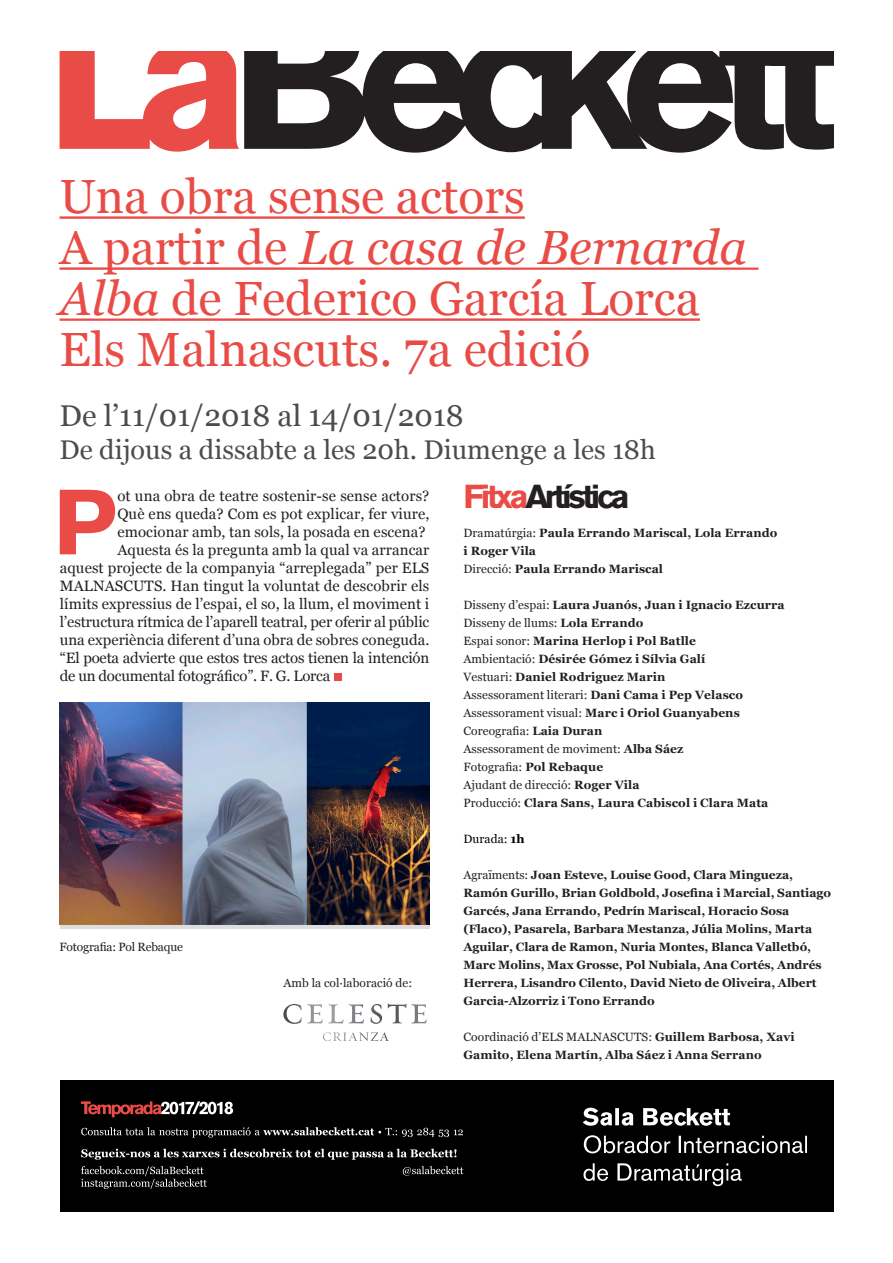
<style>
.page{position:relative;width:893px;height:1263px;background:#fff}
.page>*{position:absolute;margin:0;border:0;box-sizing:border-box;transform-origin:0 0}
.TEXTO_CORRIDO_-_Letr{font:700 91.5px "Akzidenz Grotesk BE";color:#e94c46}
.Titulo_2a_linea{font:48px/51px "Georgia";color:#e94c46}
.t1{font:700 33px "Akzidenz Grotesk BE";letter-spacing:-.1em;color:#231f20}
.t2{font:30px "Georgia";color:#4b4c4d}
.t3{font:27px "Georgia";color:#4b4c4d}
.TEXTO_CORRIDO_-_Letr-2{font:15px/18px "Georgia";color:#231f20;text-align:justify}
.TEXTO_CORRIDO{font:700 12px/18px "Georgia";color:#231f20}
.TEXTO_CORRIDO-2{font:12px/18px "Georgia";letter-spacing:.005em;color:#231f20}
.Texte_BIO_Columna_pe{font:12px "Georgia";letter-spacing:-.015em;color:#231f20}
.TEXTO_CORRIDO-3{font:12px "Georgia";letter-spacing:.005em;color:#000}
.s1{font-style:italic}
.s2{color:#e94c46}
.s3{font-weight:400}
.s4{font-weight:700}
</style>
<div class="page">
<svg style="left:244px;top:51px;width:589px;height:102px;fill:#231f20"></svg>
<svg style="left:60px;top:51px;width:179px;height:101px"></svg>
<div style="left:60px;top:1080px;width:773px;height:132px;background:#000"></div>
<hr style="left:60px;top:216px;width:465px;height:3px;background:#e94c46">
<hr style="left:60px;top:267px;width:239px;height:3px;background:#e94c46">
<hr style="left:299px;top:267px;width:460px;height:3px;background:#e94c46">
<hr style="left:60px;top:318px;width:99px;height:3px;background:#e94c46">
<hr style="left:159px;top:318px;width:541px;height:3px;background:#e94c46">
<div style="left:334px;top:673px;width:8px;height:8px;background:#e94c46"></div>
<img style="left:60px;top:703px;width:369px;height:222px">
<svg style="left:583px;top:1163px;width:159px;height:23px"></svg>
<svg style="left:584px;top:1135px;width:223px;height:18px"></svg>
<svg style="left:583px;top:1108px;width:147px;height:18px"></svg>
<svg style="left:81px;top:1166px;width:382px;height:23px"></svg>
<svg style="left:81px;top:1149px;width:375px;height:11px"></svg>
<svg style="left:81px;top:1127px;width:382px;height:10px"></svg>
<svg style="left:81px;top:1101px;width:152px;height:16px"></svg>
<svg style="left:283px;top:1004px;width:81px;height:20px"></svg>
<svg style="left:370px;top:1004px;width:12px;height:20px"></svg>
<svg style="left:388px;top:1003px;width:39px;height:20px"></svg>
<svg style="left:323px;top:1032px;width:66px;height:9px"></svg>
<p class="Titulo_2a_linea" style="left:60px;top:172px;width:467px">Una obra sense actors</p>
<p class="Titulo_2a_linea" style="left:60px;top:223px;width:689px">A partir de <span class="s1">La casa de Bernarda<br>Alba</span> de Federico García Lorca</p>
<p class="Titulo_2a_linea" style="left:60px;top:325px;width:532px">Els Malnascuts. 7a edició</p>
<p class="t2" style="left:60px;top:398px;width:406px">De l’11/01/2018 al 14/01/2018</p>
<p class="t3" style="left:60px;top:434px;width:598px">De dijous a dissabte a les 20h. Diumenge a les 18h</p>
<p class="TEXTO_CORRIDO_-_Letr" style="left:54px;top:469px;width:64px">P</p>
<p class="TEXTO_CORRIDO_-_Letr-2" style="left:117px;top:487px;width:314px">ot una obra de teatre sostenir-se sense actors?<br>Què ens queda? Com es pot explicar, fer viure, emocionar amb, tan sols, la posada en escena?</p>
<p class="t1" style="left:463px;top:477px;width:168px"><span class="s2">Fitxa</span>Artística</p>
<p class="TEXTO_CORRIDO" style="left:463px;top:524px;width:315px"><span class="s3">Dramatúrgia:</span> Paula Errando Mariscal, Lola Errando</p>
<p class="TEXTO_CORRIDO" style="left:463px;top:542px;width:74px">i Roger Vila</p>
<p class="TEXTO_CORRIDO" style="left:463px;top:560px;width:201px"><span class="s3">Direcció:</span> Paula Errando Mariscal</p>
<p class="TEXTO_CORRIDO" style="left:463px;top:596px;width:323px"><span class="s3">Disseny d’espai:</span> Laura Juanós, Juan i Ignacio Ezcurra</p>
<p class="TEXTO_CORRIDO-2" style="left:463px;top:614px;width:182px">Disseny de llums: <span class="s4">Lola Errando</span></p>
<p class="TEXTO_CORRIDO" style="left:463px;top:632px;width:234px"><span class="s3">Espai sonor:</span> Marina Herlop i Pol Batlle</p>
<p class="TEXTO_CORRIDO" style="left:463px;top:650px;width:243px"><span class="s3">Ambientació:</span> Désirée Gómez i Sílvia Galí</p>
<p class="TEXTO_CORRIDO" style="left:463px;top:668px;width:203px"><span class="s3">Vestuari:</span> Daniel Rodriguez Marin</p>
<p class="TEXTO_CORRIDO-2" style="left:463px;top:686px;width:281px">Assessorament literari: <span class="s4">Dani Cama i Pep Velasco</span></p>
<p class="TEXTO_CORRIDO-2" style="left:463px;top:704px;width:278px">Assessorament visual: <span class="s4">Marc i Oriol Guanyabens<br></span>Coreografia: <span class="s4">Laia Duran</span></p>
<p class="TEXTO_CORRIDO-2" style="left:463px;top:740px;width:222px">Assessorament de moviment: <span class="s4">Alba Sáez</span></p>
<p class="TEXTO_CORRIDO-2" style="left:463px;top:758px;width:141px">Fotografia: <span class="s4">Pol Rebaque</span></p>
<p class="TEXTO_CORRIDO-2" style="left:463px;top:776px;width:178px">Ajudant de direcció: <span class="s4">Roger Vila</span></p>
<p class="TEXTO_CORRIDO" style="left:463px;top:794px;width:306px"><span class="s3">Producció:</span> Clara Sans, Laura Cabiscol i Clara Mata</p>
<p class="TEXTO_CORRIDO-3" style="left:463px;top:832px;width:63px">Durada: <span class="s4">1h</span></p>
<p class="TEXTO_CORRIDO" style="left:463px;top:866px;width:369px"><span class="s3">Agraïments:</span> Joan Esteve, Louise Good, Clara Mingueza, Ramón Gurillo, Brian Goldbold, Josefina i Marcial, Santiago Garcés, Jana Errando, Pedrín Mariscal, Horacio Sosa (Flaco), Pasarela, Barbara Mestanza, Júlia Molins, Marta Aguilar, Clara de Ramon, Nuria Montes, Blanca Valletbó, Marc Molins, Max Grosse, Pol Nubiala, Ana Cortés, Andrés Herrera, Lisandro Cilento, David Nieto de Oliveira, Albert Garcia-Alzorriz i Tono Errando</p>
<p class="TEXTO_CORRIDO" style="left:463px;top:1028px;width:333px"><span class="s3">Coordinació d’ELS MALNASCUTS:</span> Guillem Barbosa, Xavi<br>Gamito, Elena Martín, Alba Sáez i Anna Serrano</p>
<p class="TEXTO_CORRIDO_-_Letr-2" style="left:60px;top:541px;width:371px;text-indent:58px">Aquesta és la pregunta amb la qual va arrancar aquest projecte de la companyia “arreplegada” per ELS MALNASCUTS. Han tingut la voluntat de descobrir els límits expressius de l’espai, el so, la llum, el moviment i l’estructura rítmica de l’aparell teatral, per oferir al públic una experiència diferent d’una obra de sobres coneguda.</p>
<p class="TEXTO_CORRIDO_-_Letr-2" style="left:60px;top:649px;width:371px">“El poeta advierte que estos tres actos tienen la intención de un documental fotográfico”. F. G. Lorca</p>
<p class="Texte_BIO_Columna_pe" style="left:60px;top:940px;width:125px">Fotografia: Pol Rebaque</p>
<p class="TEXTO_CORRIDO-2" style="left:283px;top:974px;width:130px">Amb la col·laboració de:</p>
</div>
